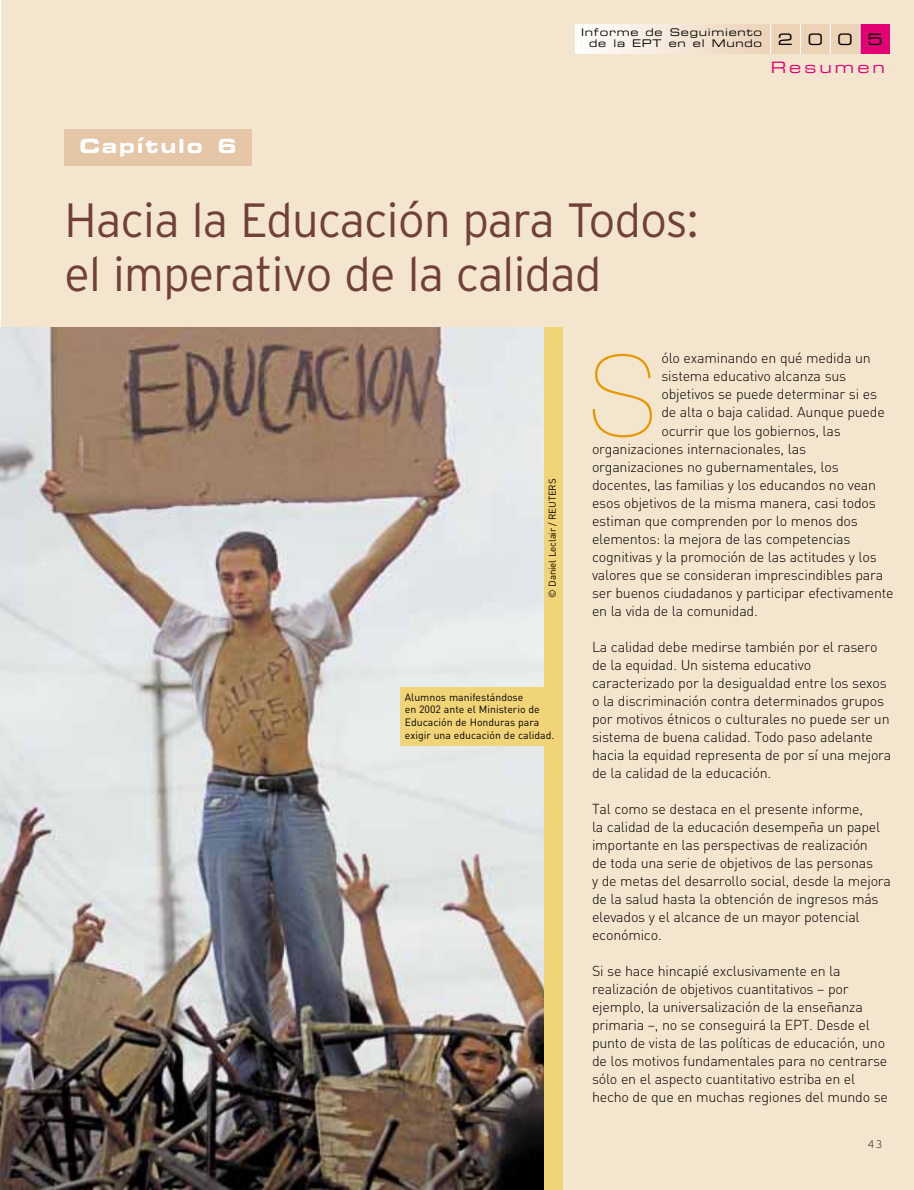
<style>
.page{position:relative;width:914px;height:1190px;background:#fff}
.page>*{position:absolute;margin:0;border:0;box-sizing:border-box;transform-origin:0 0}
.t1{font:200 111.6px "Helvetica Neue";color:#e69800}
.t2{font:300 48px/54px "Interstate";letter-spacing:-.015em;color:#714139}
.t3{font:19.5px "Eurostile Bold Extended Two";letter-spacing:.1em;color:#fff}
.t4{font:15.75px "Eurostile Extended Two";letter-spacing:.195em;color:#e30075}
.t5{font:15.75px "Eurostile Extended Two";color:#000}
.t6{font:300 14.25px/18px "DIN";letter-spacing:-.015em;color:#000}
.t7{font:200 10.8px "Interstate";color:#000}
.t8{font:10.5px/12.6px "DIN";color:#000}
.t9{font:10.5px/11.2px "Eurostile Extended Two";letter-spacing:.07em;color:#000;text-align:right}
.t10{font:9.75px "DIN";letter-spacing:-.015em;color:#000}
</style>
<div class="page">
<div style="left:1px;top:0;width:913px;height:1189px;background:#f4e5ce"></div>
<hr style="left:575px;top:24px;width:1px;height:30px;background:#fff">
<hr style="left:577px;top:24px;width:1px;height:30px;background:#fffefe">
<hr style="left:579px;top:24px;width:2px;height:30px;background:#fefefd">
<hr style="left:582px;top:24px;width:1px;height:30px;background:#fefdfc">
<hr style="left:585px;top:24px;width:1px;height:30px;background:#fefcfa">
<hr style="left:588px;top:24px;width:1px;height:30px;background:#fefcfa">
<hr style="left:590px;top:24px;width:1px;height:30px;background:#fefbf9">
<hr style="left:593px;top:24px;width:1px;height:30px;background:#fdfaf7">
<hr style="left:596px;top:24px;width:1px;height:30px;background:#fdfaf6">
<hr style="left:598px;top:24px;width:2px;height:30px;background:#fdf9f6">
<hr style="left:601px;top:24px;width:1px;height:30px;background:#fdf9f4">
<hr style="left:604px;top:24px;width:1px;height:30px;background:#fdf8f3">
<hr style="left:607px;top:24px;width:1px;height:30px;background:#fcf7f2">
<hr style="left:609px;top:24px;width:2px;height:30px;background:#fcf7f1">
<hr style="left:612px;top:24px;width:1px;height:30px;background:#fcf6f0">
<hr style="left:615px;top:24px;width:1px;height:30px;background:#fbf6ef">
<hr style="left:618px;top:24px;width:1px;height:30px;background:#fbf6ee">
<hr style="left:620px;top:24px;width:1px;height:30px;background:#fbf4ee">
<hr style="left:623px;top:24px;width:1px;height:30px;background:#fbf4ed">
<hr style="left:626px;top:24px;width:1px;height:30px;background:#fbf3ec">
<hr style="left:628px;top:24px;width:2px;height:30px;background:#faf2eb">
<hr style="left:631px;top:24px;width:1px;height:30px;background:#faf2ea">
<hr style="left:634px;top:24px;width:1px;height:30px;background:#faf0e8">
<hr style="left:637px;top:24px;width:1px;height:30px;background:#faf0e8">
<hr style="left:639px;top:24px;width:1px;height:30px;background:#faf0e7">
<hr style="left:642px;top:24px;width:1px;height:30px;background:#f9efe5">
<hr style="left:645px;top:24px;width:1px;height:30px;background:#f9eee5">
<hr style="left:647px;top:24px;width:2px;height:30px;background:#f8eee3">
<hr style="left:650px;top:24px;width:1px;height:30px;background:#f8eee3">
<hr style="left:653px;top:24px;width:1px;height:30px;background:#f8eee2">
<hr style="left:656px;top:24px;width:1px;height:30px;background:#f8ede0">
<hr style="left:658px;top:24px;width:1px;height:30px;background:#f8ece0">
<hr style="left:661px;top:24px;width:1px;height:30px;background:#f8ecdf">
<hr style="left:664px;top:24px;width:1px;height:30px;background:#f7ebde">
<hr style="left:666px;top:24px;width:2px;height:30px;background:#f7eadd">
<hr style="left:669px;top:24px;width:1px;height:30px;background:#f6eadc">
<hr style="left:672px;top:24px;width:1px;height:30px;background:#f6e9db">
<hr style="left:675px;top:24px;width:1px;height:30px;background:#f6e8da">
<hr style="left:677px;top:24px;width:2px;height:30px;background:#f6e8d8">
<hr style="left:680px;top:24px;width:1px;height:30px;background:#f6e7d7">
<hr style="left:683px;top:24px;width:1px;height:30px;background:#f4e7d6">
<hr style="left:686px;top:24px;width:1px;height:30px;background:#f4e6d6">
<hr style="left:688px;top:24px;width:1px;height:30px;background:#f4e5d5">
<hr style="left:691px;top:24px;width:1px;height:30px;background:#f4e5d4">
<hr style="left:694px;top:24px;width:1px;height:30px;background:#f3e4d3">
<hr style="left:705px;top:24px;width:1px;height:30px;background:#f2e0ce">
<hr style="left:707px;top:24px;width:1px;height:30px;background:#f2e0ce">
<hr style="left:710px;top:24px;width:1px;height:30px;background:#f2e0cd">
<hr style="left:713px;top:24px;width:1px;height:30px;background:#f1dfcb">
<hr style="left:715px;top:24px;width:2px;height:30px;background:#f1dfcb">
<hr style="left:718px;top:24px;width:1px;height:30px;background:#f0dec8">
<hr style="left:721px;top:24px;width:1px;height:30px;background:#f0dec8">
<hr style="left:724px;top:24px;width:1px;height:30px;background:#f0ddc8">
<hr style="left:726px;top:24px;width:2px;height:30px;background:#efdcc6">
<hr style="left:729px;top:24px;width:1px;height:30px;background:#efdcc6">
<hr style="left:732px;top:24px;width:1px;height:30px;background:#eedbc4">
<hr style="left:734px;top:24px;width:2px;height:30px;background:#eedac3">
<hr style="left:737px;top:24px;width:1px;height:30px;background:#eedac3">
<hr style="left:740px;top:24px;width:1px;height:30px;background:#eed8c2">
<hr style="left:743px;top:24px;width:1px;height:30px;background:#eed8c1">
<hr style="left:745px;top:24px;width:2px;height:30px;background:#eed7c0">
<hr style="left:748px;top:24px;width:1px;height:30px;background:#eed7be">
<hr style="left:751px;top:24px;width:1px;height:30px;background:#eed7be">
<hr style="left:754px;top:24px;width:1px;height:30px;background:#edd6bd">
<hr style="left:756px;top:24px;width:1px;height:30px;background:#edd6bc">
<hr style="left:759px;top:24px;width:1px;height:30px;background:#edd6bb">
<hr style="left:762px;top:24px;width:1px;height:30px;background:#edd5ba">
<hr style="left:764px;top:24px;width:2px;height:30px;background:#edd4b9">
<hr style="left:767px;top:24px;width:1px;height:30px;background:#ecd3b8">
<div style="left:770px;top:24px;width:30px;height:30px;background:#ecd3b6"></div>
<div style="left:800px;top:24px;width:30px;height:30px;background:#ecd3b6"></div>
<div style="left:830px;top:24px;width:30px;height:30px;background:#ecd3b6"></div>
<div style="left:860px;top:24px;width:29px;height:30px;background:#e30075"></div>
<hr style="left:770px;top:24px;width:1px;height:30px;background:#fff">
<hr style="left:799px;top:24px;width:2px;height:30px;background:#fff">
<hr style="left:829px;top:24px;width:1px;height:30px;background:#fff">
<hr style="left:859px;top:24px;width:1px;height:30px;background:#fff">
<img style="left:1px;top:327px;width:543px;height:862px">
<div style="left:64px;top:129px;width:188px;height:36px;background:#e5c6a7"></div>
<div style="left:544px;top:327px;width:18px;height:862px;background:#f2d478"></div>
<div style="left:400px;top:687px;width:162px;height:59px;background:#f2d478"></div>
<p class="t9" style="left:581px;top:28px;width:183px">Informe de Seguimiento de la EPT en el Mundo</p>
<p class="t5" style="left:778px;top:33px;width:106px">2005</p>
<p class="t4" style="left:770px;top:62px;width:116px">Resumen</p>
<h3 class="t3" style="left:80px;top:139px;width:158px">Capítulo 6</h3>
<h2 class="t2" style="left:64px;top:198px;width:635px">Hacia la Educación para Todos: el imperativo de la calidad</h2>
<p class="t10" style="left:549px;top:597px;width:120px;rotate:-90deg">© Daniel Leclair / REUTERS</p>
<p class="t8" style="left:405px;top:692px;width:151px">Alumnos manifestándose<br>en 2002 ante el Ministerio de<br>Educación de Honduras para exigir una educación de calidad.</p>
<h1 class="t1" style="left:589px;top:356px;width:70px">S</h1>
<p class="t6" style="left:661px;top:351px;width:211px">ólo examinando en qué medida un</p>
<p class="t6" style="left:661px;top:369px;width:186px">sistema educativo alcanza sus</p>
<p class="t6" style="left:661px;top:387px;width:217px">objetivos se puede determinar si es</p>
<p class="t6" style="left:661px;top:405px;width:225px">de alta o baja calidad. Aunque puede</p>
<p class="t6" style="left:661px;top:423px;width:181px">ocurrir que los gobiernos, las</p>
<p class="t6" style="left:592px;top:441px;width:215px">organizaciones internacionales, las</p>
<p class="t6" style="left:592px;top:459px;width:248px">organizaciones no gubernamentales, los</p>
<p class="t6" style="left:592px;top:477px;width:285px">docentes, las familias y los educandos no vean</p>
<p class="t6" style="left:592px;top:495px;width:285px">esos objetivos de la misma manera, casi todos</p>
<p class="t6" style="left:592px;top:513px;width:267px">estiman que comprenden por lo menos dos</p>
<p class="t6" style="left:592px;top:531px;width:260px">elementos: la mejora de las competencias</p>
<p class="t6" style="left:592px;top:549px;width:286px">cognitivas y la promoción de las actitudes y los</p>
<p class="t6" style="left:592px;top:567px;width:292px">valores que se consideran imprescindibles para</p>
<p class="t6" style="left:592px;top:585px;width:303px">ser buenos ciudadanos y participar efectivamente</p>
<p class="t6" style="left:592px;top:603px;width:167px">en la vida de la comunidad.</p>
<p class="t6" style="left:592px;top:639px;width:301px">La calidad debe medirse también por el rasero de la equidad. Un sistema educativo caracterizado por la desigualdad entre los sexos o la discriminación contra determinados grupos por motivos étnicos o culturales no puede ser un sistema de buena calidad. Todo paso adelante hacia la equidad representa de por sí una mejora de la calidad de la educación.</p>
<p class="t6" style="left:592px;top:801px;width:300px">Tal como se destaca en el presente informe,<br>la calidad de la educación desempeña un papel importante en las perspectivas de realización<br>de toda una serie de objetivos de las personas<br>y de metas del desarrollo social, desde la mejora de la salud hasta la obtención de ingresos más elevados y el alcance de un mayor potencial económico.</p>
<p class="t6" style="left:592px;top:963px;width:297px">Si se hace hincapié exclusivamente en la realización de objetivos cuantitativos – por ejemplo, la universalización de la enseñanza primaria –, no se conseguirá la EPT. Desde el punto de vista de las políticas de educación, uno de los motivos fundamentales para no centrarse sólo en el aspecto cuantitativo estriba en el hecho de que en muchas regiones del mundo se</p>
<p class="t7" style="left:867px;top:1140px;width:16px">43</p>
</div>
